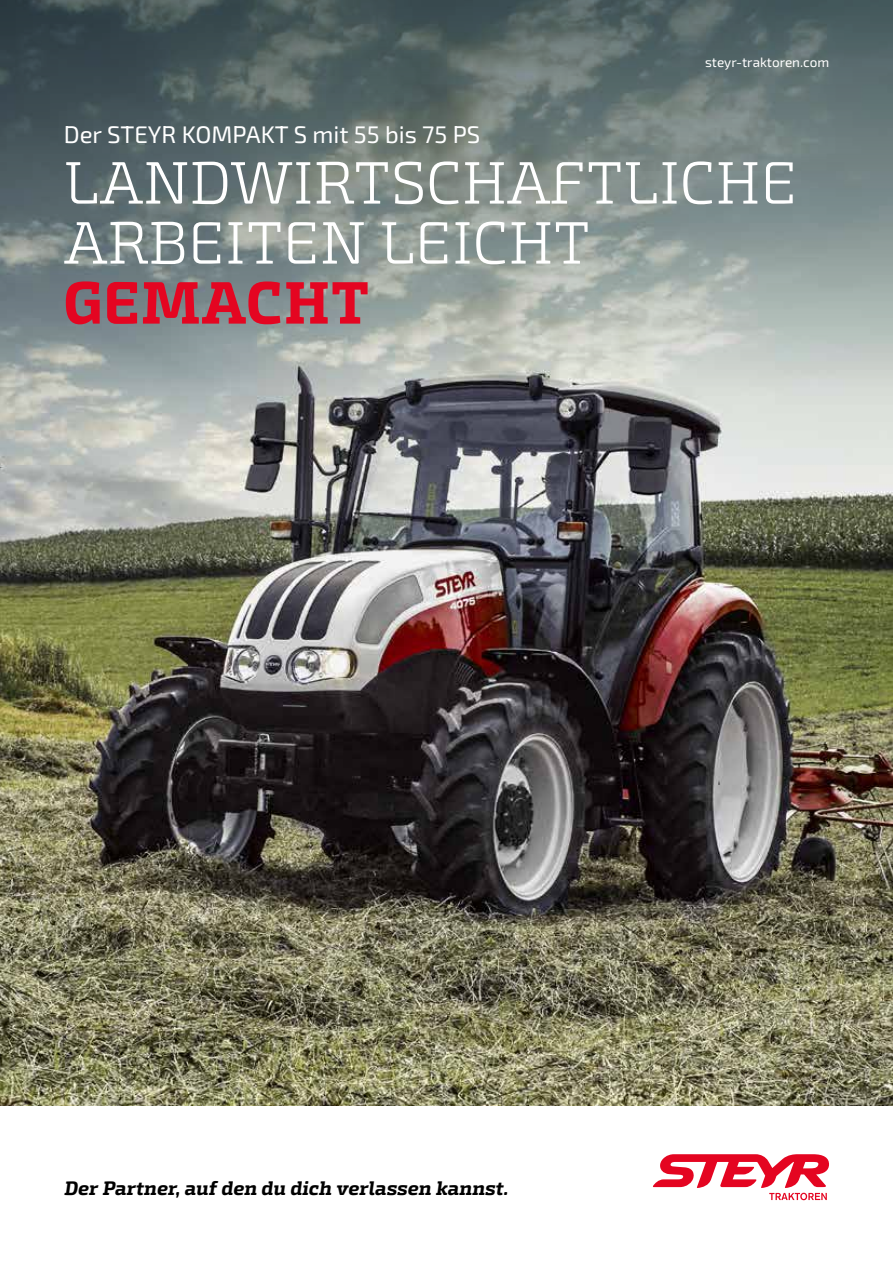
<style>
.page{position:relative;width:893px;height:1263px;background:#fff}
.page>*{position:absolute;margin:0;border:0;box-sizing:border-box;transform-origin:0 0}
.t1{font:300 60px/60px "Exo Slab Pro";letter-spacing:.01em;color:#fff}
.t2{font:700 60px "Exo Slab Pro";letter-spacing:.01em;color:#e40521}
.t3{font:24px "Exo 2";color:#fff}
.t4{font:700 19.5px "Exo Slab Pro";color:#000}
.t5{font:13.5px "Exo 2";color:#fff}
</style>
<div class="page">
<img style="left:0;top:0;width:893px;height:1106px">
<svg style="left:653px;top:1154px;width:176px;height:46px"></svg>
<p class="t5" style="left:705px;top:52px;width:126px">steyr-traktoren.com</p>
<p class="t3" style="left:64px;top:118px;width:418px">Der STEYR KOMPAKT S mit 55 bis 75 PS</p>
<h1 class="t1" style="left:64px;top:154px;width:735px">LANDWIRTSCHAFTLICHE<br>ARBEITEN LEICHT</h1>
<h1 class="t2" style="left:64px;top:265px;width:307px">GEMACHT</h1>
<p class="t4" style="left:64px;top:1176px;width:449px">Der Partner,auf den du dich verlassen kannst.</p>
</div>
